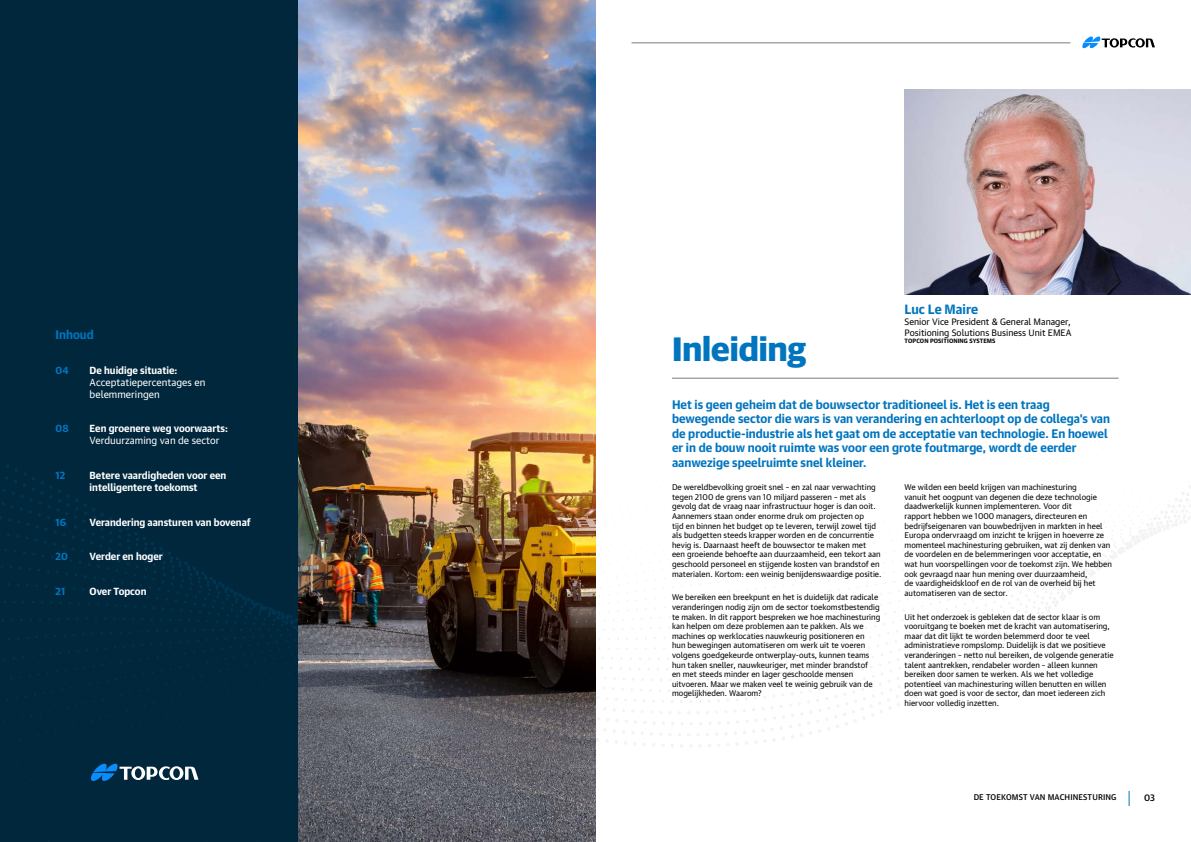
<style>
.page{position:relative;width:1191px;height:842px;background:#fff}
.page>*{position:absolute;margin:0;border:0;box-sizing:border-box;transform-origin:0 0}
.t1{font:700 34px "Guardian Sans LC";color:#0075bf}
.t2{font:700 13px "Guardian Text Sans LC";color:#0075bf}
.t3{font:700 12px/14.4px "Guardian Text Sans LC";color:#0075bf}
.t4{font:700 10px/12px "Guardian Text Sans LC";color:#fff}
.t5{font:10px/12px "Guardian Text Sans LC";color:#fff}
.t6{font:700 10px "Guardian Text Sans LC";color:#0075bf}
.t7{font:9px/10.8px "Guardian Text Sans LC";color:#000}
.t8{font:500 9px "Guardian Text Sans LC";color:#000}
.t9{font:8px/9.6px "Guardian Text Sans LC";color:#000}
.t10{font:500 8px "Guardian Text Sans LC";letter-spacing:.015em;color:#000}
.t11{font:700 6px "Guardian Text Sans LC";letter-spacing:.015em;color:#000}
</style>
<div class="page">
<svg style="left:1082px;top:36px;width:73px;height:12px"></svg>
<hr style="left:631px;top:43px;width:439px;height:1px;background:#7c7b7b">
<img style="left:298px;top:0;width:297px;height:60px">
<div style="left:0;top:0;width:298px;height:842px;background:#00273c"></div>
<img style="left:0;top:60px;width:1191px;height:782px">
<svg style="left:91px;top:763px;width:107px;height:18px"></svg>
<hr style="left:672px;top:378px;width:446px;height:1px;background:#7c7b7b">
<img style="left:904px;top:89px;width:287px;height:205px">
<h3 class="t3" style="left:56px;top:326px;width:40px">Inhoud</h3>
<p class="t6" style="left:56px;top:362px;width:15px">04</p>
<p class="t4" style="left:90px;top:363px;width:89px">De huidige situatie:</p>
<p class="t5" style="left:90px;top:375px;width:117px">Acceptatiepercentages en belemmeringen</p>
<p class="t6" style="left:56px;top:420px;width:15px">08</p>
<p class="t4" style="left:90px;top:422px;width:140px">Een groenere weg voorwaarts:</p>
<p class="t5" style="left:90px;top:434px;width:131px">Verduurzaming van de sector</p>
<p class="t6" style="left:56px;top:467px;width:11px">12</p>
<p class="t4" style="left:90px;top:468px;width:138px">Betere vaardigheden voor een intelligentere toekomst</p>
<p class="t6" style="left:56px;top:514px;width:12px">16</p>
<p class="t4" style="left:90px;top:515px;width:163px">Verandering aansturen van bovenaf</p>
<p class="t6" style="left:56px;top:548px;width:14px">20</p>
<p class="t4" style="left:90px;top:550px;width:75px">Verder en hoger</p>
<p class="t6" style="left:56px;top:583px;width:11px">21</p>
<p class="t4" style="left:90px;top:584px;width:58px">Over Topcon</p>
<h1 class="t1" style="left:672px;top:324px;width:136px">Inleiding</h1>
<h2 class="t2" style="left:904px;top:299px;width:75px">Luc Le Maire</h2>
<p class="t7" style="left:904px;top:315px;width:168px">Senior Vice President &amp; General Manager,<br>Positioning Solutions Business Unit EMEA</p>
<p class="t11" style="left:904px;top:336px;width:92px">TOPCON POSITIONING SYSTEMS</p>
<p class="t3" style="left:672px;top:396px;width:439px">Het is geen geheim dat de bouwsector traditioneel is. Het is een traag bewegende sector die wars is van verandering en achterloopt op de collega's van de productie-industrie als het gaat om de acceptatie van technologie. En hoewel er in de bouw nooit ruimte was voor een grote foutmarge, wordt de eerder aanwezige speelruimte snel kleiner.</p>
<p class="t9" style="left:672px;top:482px;width:211px">De wereldbevolking groeit snel – en zal naar verwachting tegen 2100 de grens van 10 miljard passeren – met als gevolg dat de vraag naar infrastructuur hoger is dan ooit.<br>Aannemers staan onder enorme druk om projecten op<br>tijd en binnen het budget op te leveren, terwijl zowel tijd als budgetten steeds krapper worden en de concurrentie hevig is. Daarnaast heeft de bouwsector te maken met<br>een groeiende behoefte aan duurzaamheid, een tekort aan geschoold personeel en stijgende kosten van brandstof en materialen. Kortom: een weinig benijdenswaardige positie.</p>
<p class="t9" style="left:672px;top:592px;width:210px">We bereiken een breekpunt en het is duidelijk dat radicale veranderingen nodig zijn om de sector toekomstbestendig te maken. In dit rapport bespreken we hoe machinesturing kan helpen om deze problemen aan te pakken. Als we machines op werklocaties nauwkeurig positioneren en<br>hun bewegingen automatiseren om werk uit te voeren volgens goedgekeurde ontwerplay-outs, kunnen teams hun taken sneller, nauwkeuriger, met minder brandstof<br>en met steeds minder en lager geschoolde mensen uitvoeren. Maar we maken veel te weinig gebruik van de mogelijkheden. Waarom?</p>
<p class="t9" style="left:904px;top:482px;width:209px">We wilden een beeld krijgen van machinesturing<br>vanuit het oogpunt van degenen die deze technologie daadwerkelijk kunnen implementeren. Voor dit<br>rapport hebben we 1000 managers, directeuren en bedrijfseigenaren van bouwbedrijven in markten in heel Europa ondervraagd om inzicht te krijgen in hoeverre ze momenteel machinesturing gebruiken, wat zij denken van de voordelen en de belemmeringen voor acceptatie, en wat hun voorspellingen voor de toekomst zijn. We hebben ook gevraagd naar hun mening over duurzaamheid,<br>de vaardigheidskloof en de rol van de overheid bij het automatiseren van de sector.</p>
<p class="t9" style="left:904px;top:611px;width:211px">Uit het onderzoek is gebleken dat de sector klaar is om vooruitgang te boeken met de kracht van automatisering, maar dat dit lijkt te worden belemmerd door te veel administratieve rompslomp. Duidelijk is dat we positieve veranderingen – netto nul bereiken, de volgende generatie talent aantrekken, rendabeler worden – alleen kunnen bereiken door samen te werken. Als we het volledige potentieel van machinesturing willen benutten en willen doen wat goed is voor de sector, dan moet iedereen zich hiervoor volledig inzetten.</p>
<p class="t10" style="left:973px;top:791px;width:144px">DE TOEKOMST VAN MACHINESTURING</p>
<p class="t8" style="left:1144px;top:790px;width:12px">03</p>
</div>
